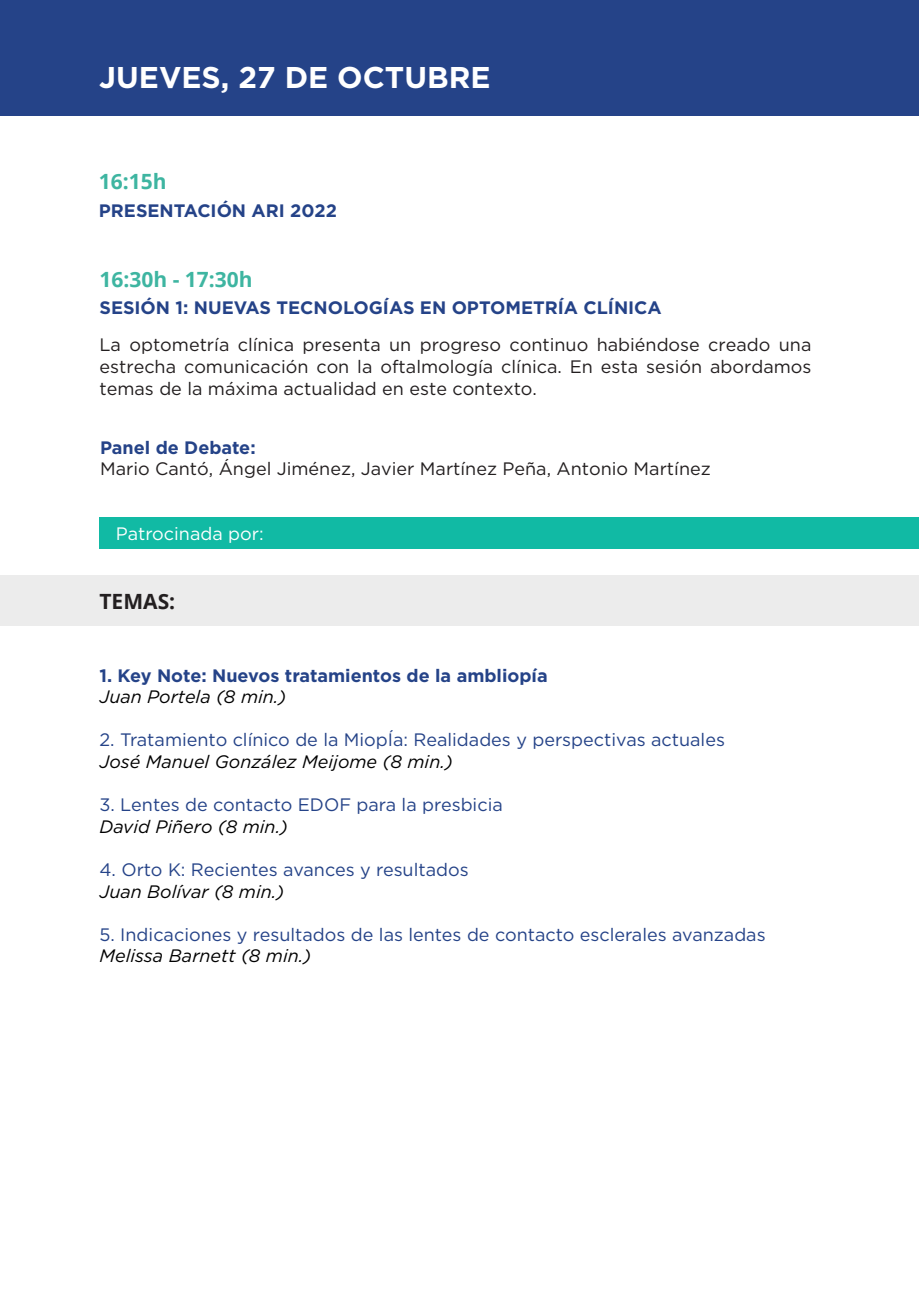
<style>
.page{position:relative;width:919px;height:1289px;background:#fff}
.page>*{position:absolute;margin:0;border:0;box-sizing:border-box;transform-origin:0 0}
.t1{font:700 30px "Gotham";color:#fff}
.t2{font:700 21px "Open Sans";color:#3eb5a1}
.t3{font:700 21px "Open Sans";color:#231f20}
.t4{font:18px/21.6px "Gotham";color:#231f20;text-align:justify}
.t5{font:18px "Gotham";color:#254388}
.t6{font:700 18px "Gotham";color:#254388}
.t7{font:italic 18px "Gotham";color:#000001}
.t8{font:18px "Gotham";color:#fff}
</style>
<div class="page">
<div style="left:0;top:0;width:918px;height:116px;background:#254388"></div>
<div style="left:0;top:575px;width:918px;height:50px;background:#ececec"></div>
<div style="left:100px;top:517px;width:818px;height:32px;background:#11baa4"></div>
<h1 class="t1" style="left:99px;top:57px;width:393px">JUEVES, 27 DE OCTUBRE</h1>
<p class="t2" style="left:99px;top:167px;width:69px">16:15h</p>
<p class="t6" style="left:99px;top:198px;width:239px">PRESENTACIÓN ARI 2022</p>
<p class="t2" style="left:99px;top:264px;width:155px">16:30h - 17:30h</p>
<p class="t6" style="left:99px;top:296px;width:564px">SESIÓN 1: NUEVAS TECNOLOGÍAS EN OPTOMETRÍA CLÍNICA</p>
<p class="t4" style="left:99px;top:334px;width:713px">La optometría clínica presenta un progreso continuo habiéndose creado una estrecha comunicación con la oftalmología clínica. En esta sesión abordamos temas de la máxima actualidad en este contexto.</p>
<p class="t6" style="left:100px;top:435px;width:157px">Panel de Debate:</p>
<p class="t4" style="left:100px;top:457px;width:612px">Mario Cantó, Ángel Jiménez, Javier Martínez Peña, Antonio Martínez</p>
<p class="t8" style="left:116px;top:522px;width:149px">Patrocinada por:</p>
<p class="t3" style="left:99px;top:586px;width:77px">TEMAS:</p>
<p class="t6" style="left:99px;top:663px;width:449px">1. Key Note: Nuevos tratamientos de la ambliopía</p>
<p class="t7" style="left:99px;top:685px;width:188px">Juan Portela (8 min.)</p>
<p class="t5" style="left:99px;top:728px;width:627px">2. Tratamiento clínico de la MiopÍa: Realidades y perspectivas actuales</p>
<p class="t7" style="left:99px;top:750px;width:355px">José Manuel González Meijome (8 min.)</p>
<p class="t5" style="left:99px;top:793px;width:405px">3. Lentes de contacto EDOF para la presbicia</p>
<p class="t7" style="left:99px;top:814px;width:190px">David Piñero (8 min.)</p>
<p class="t5" style="left:99px;top:858px;width:371px">4. Orto K: Recientes avances y resultados</p>
<p class="t7" style="left:99px;top:879px;width:186px">Juan Bolívar (8 min.)</p>
<p class="t5" style="left:99px;top:922px;width:667px">5. Indicaciones y resultados de las lentes de contacto esclerales avanzadas</p>
<p class="t7" style="left:99px;top:944px;width:213px">Melissa Barnett (8 min.)</p>
</div>
